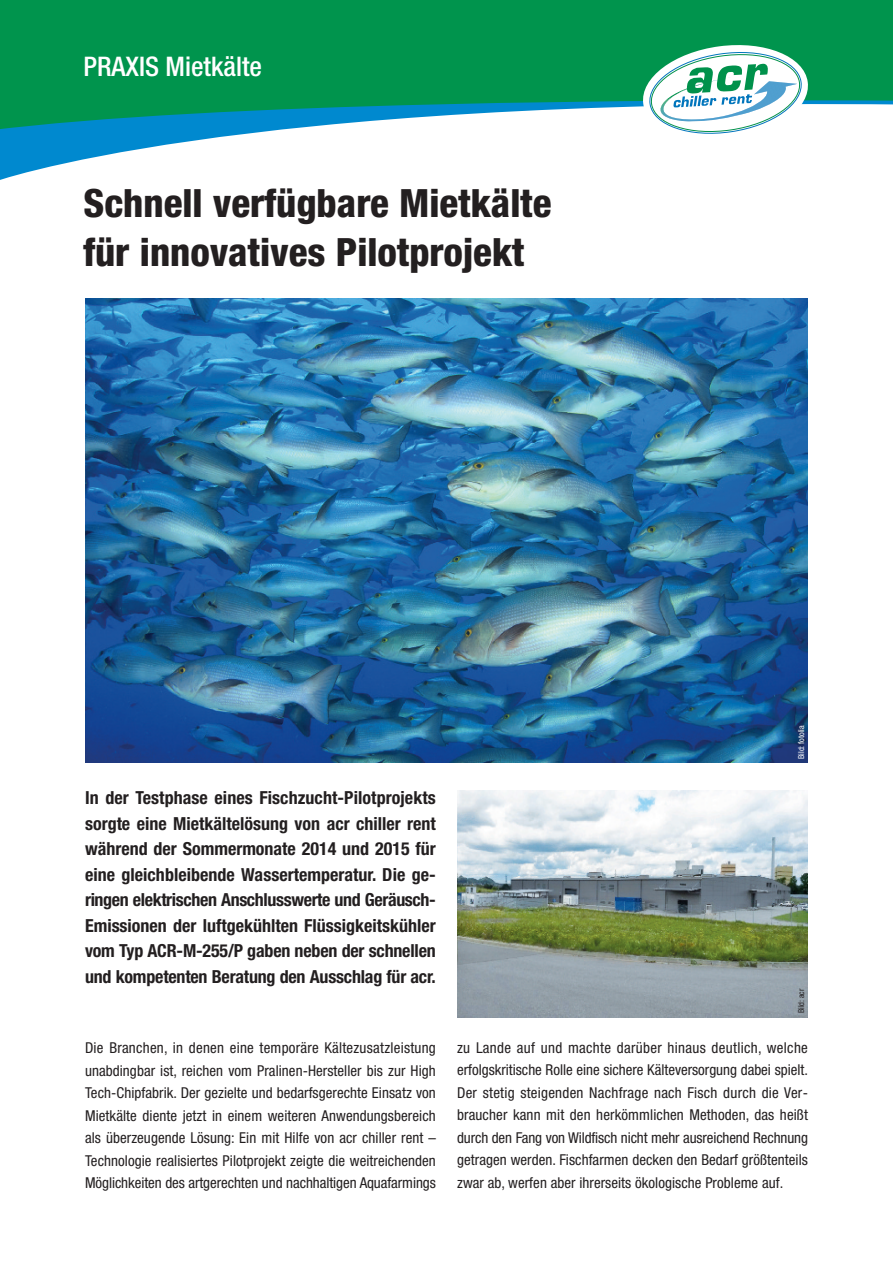
<style>
.page{position:relative;width:893px;height:1263px;background:#fff}
.page>*{position:absolute;margin:0;border:0;box-sizing:border-box;transform-origin:0 0}
.t1{font:800 condensed 39px/49.5px "Helvetica Neue";color:#231f20}
.t2{font:500 condensed 27px "Helvetica Neue";color:#fff}
.t3{font:700 condensed 18px/25.5px "Helvetica Neue";letter-spacing:-.01em;color:#231f20;text-align:justify}
.t4{font:condensed 15px/22.5px "Helvetica Neue";color:#231f20;text-align:justify}
.t5{font:condensed 8.25px "Helvetica Neue";color:#fff}
.t6{font:condensed 8.25px "Helvetica Neue";color:#231f20}
</style>
<div class="page">
<div style="left:0;top:0;width:893px;height:97px;background:#00944d"></div>
<img style="left:85px;top:299px;width:723px;height:464px">
<svg style="left:0;top:97px;width:893px;height:83px"></svg>
<svg style="left:640px;top:40px;width:171px;height:105px"></svg>
<img style="left:457px;top:791px;width:351px;height:227px">
<h2 class="t2" style="left:84px;top:57px;width:180px">PRAXIS Mietkälte</h2>
<h1 class="t1" style="left:84px;top:181px;width:470px">Schnell verfügbare Mietkälte für innovatives Pilotprojekt</h1>
<p class="t3" style="left:85px;top:787px;width:352px">In der Testphase eines Fischzucht-Pilotprojekts sorgte eine Mietkältelösung von acr chiller rent während der Sommermonate 2014 und 2015 für eine gleichbleibende Wassertemperatur. Die ge&shy;ringen elektrischen Anschlusswerte und Geräusch-Emissionen der luftgekühlten Flüssigkeitskühler vom Typ ACR-M-255/P gaben neben der schnellen und kompetenten Beratung den Ausschlag für acr.</p>
<p class="t5" style="left:798px;top:759px;width:35px;rotate:-90deg">Bild: fotolia</p>
<p class="t6" style="left:798px;top:1013px;width:26px;rotate:-90deg">Bild: acr</p>
<p class="t4" style="left:85px;top:1038px;width:352px">Die Branchen, in denen eine temporäre Kältezusatzleistung unabdingbar ist, reichen vom Pralinen-Hersteller bis zur High Tech-Chipfabrik. Der gezielte und bedarfsgerechte Einsatz von Mietkälte diente jetzt in einem weiteren Anwendungsbereich als überzeugende Lösung: Ein mit Hilfe von acr chiller rent – Technologie realisiertes Pilotprojekt zeigte die weitreichenden Möglichkeiten des artgerechten und nachhaltigen Aquafarmings</p>
<p class="t4" style="left:457px;top:1037px;width:352px">zu Lande auf und machte darüber hinaus deutlich, welche erfolgskritische Rolle eine sichere Kälteversorgung dabei spielt.<br>Der stetig steigenden Nachfrage nach Fisch durch die Ver&shy;braucher kann mit den herkömmlichen Methoden, das heißt durch den Fang von Wildfisch nicht mehr ausreichend Rechnung getragen werden. Fischfarmen decken den Bedarf größtenteils zwar ab, werfen aber ihrerseits ökologische Probleme auf.</p>
</div>
